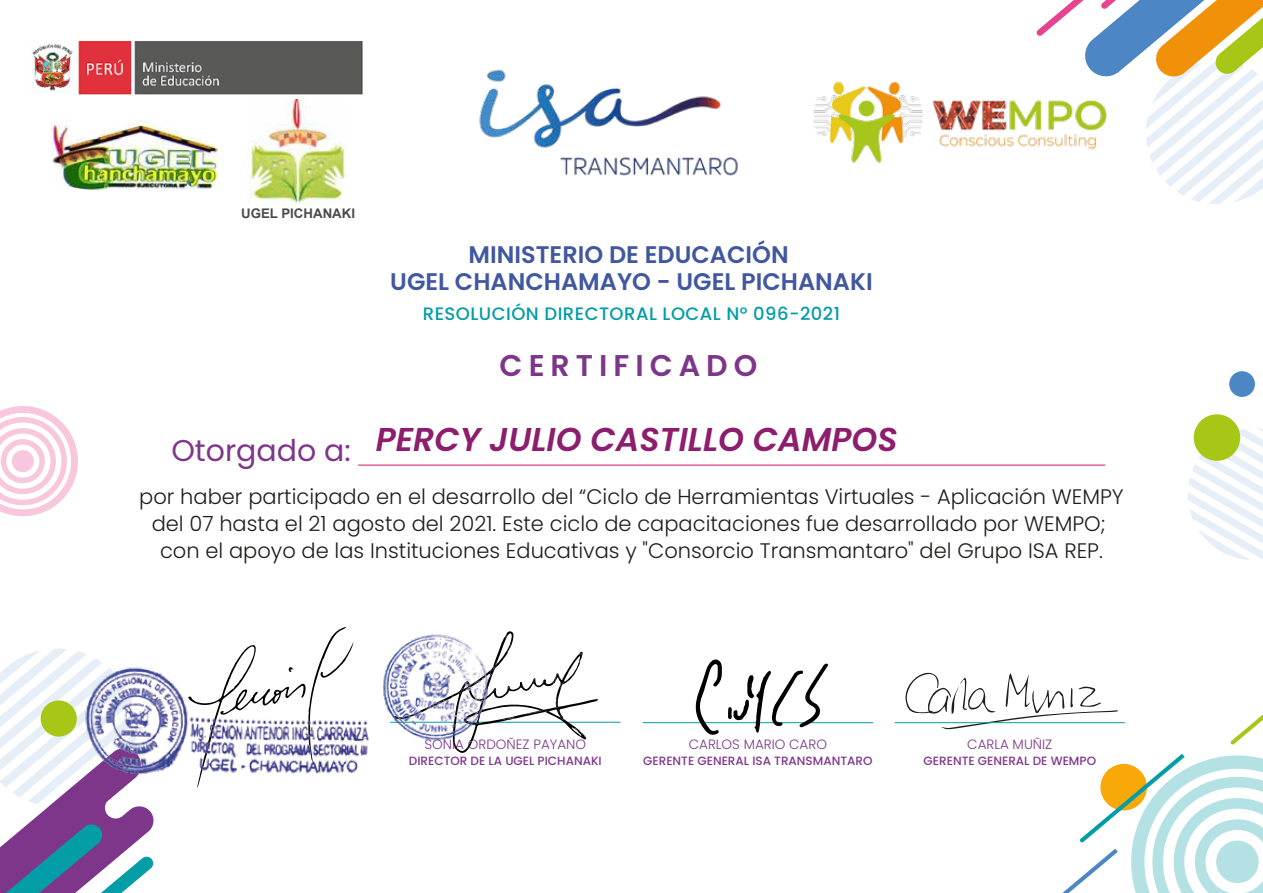
<style>
.page{position:relative;width:1263px;height:893px;background:#fff}
.page>*{position:absolute;margin:0;border:0;box-sizing:border-box;transform-origin:0 0}
.t1{font:italic 600 33px "Poppins";color:#8d1d6d}
.t2{font:600 30px "Poppins";letter-spacing:.2em;color:#7e368b}
.t3{font:30px "Poppins";color:#7e368b}
.t4{font:600 24px/27px "Poppins";color:#4158a1;text-align:center}
.t5{font:300 21px/27px "Poppins";color:#1d1d1b;text-align:center}
.t6{font:500 18px "Poppins";letter-spacing:.025em;color:#039da7}
.t7{font:300 13.5px "Poppins";color:#7e368b}
.t8{font:700 13.2px "Arial";color:#4a4b4c}
.t9{font:500 12px "Poppins";color:#7e368b}
</style>
<div class="page">
<hr style="left:358px;top:464px;width:747px;height:2px;background:#e5448e">
<svg style="left:0;top:649px;width:154px;height:244px"></svg>
<svg style="left:1036px;top:0;width:227px;height:204px"></svg>
<div style="left:41px;top:700px;width:36px;height:37px;background:#a7c716;border-radius:50%"></div>
<svg style="left:1230px;top:714px;width:33px;height:31px"></svg>
<svg style="left:1062px;top:754px;width:201px;height:139px"></svg>
<svg style="left:1188px;top:428px;width:75px;height:132px"></svg>
<svg style="left:0;top:406px;width:78px;height:110px"></svg>
<div style="left:1194px;top:414px;width:46px;height:47px;background:#a7c716;border-radius:50%"></div>
<div style="left:1229px;top:371px;width:26px;height:26px;background:#4d86c5;border-radius:50%"></div>
<img style="left:813px;top:55px;width:309px;height:115px">
<img style="left:51px;top:120px;width:168px;height:70px">
<img style="left:248px;top:99px;width:98px;height:106px">
<img style="left:479px;top:69px;width:259px;height:107px">
<div style="left:291px;top:41px;width:72px;height:54px;background:#595958"></div>
<img style="left:32px;top:41px;width:259px;height:54px">
<svg style="left:904px;top:672px;width:214px;height:58px"></svg>
<hr style="left:895px;top:722px;width:230px;height:1px;background:#039da7">
<hr style="left:643px;top:722px;width:230px;height:1px;background:#039da7">
<hr style="left:390px;top:722px;width:230px;height:1px;background:#039da7">
<svg style="left:453px;top:631px;width:145px;height:122px"></svg>
<svg style="left:239px;top:627px;width:114px;height:30px"></svg>
<img style="left:76px;top:657px;width:293px;height:136px">
<img style="left:383px;top:631px;width:109px;height:114px">
<svg style="left:694px;top:659px;width:28px;height:76px"></svg>
<svg style="left:728px;top:663px;width:100px;height:70px"></svg>
<p class="t8" style="left:241px;top:204px;width:115px">UGEL PICHANAKI</p>
<p class="t4" style="left:390px;top:241px;width:484px">MINISTERIO DE EDUCACIÓN<br>UGEL CHANCHAMAYO - UGEL PICHANAKI</p>
<p class="t6" style="left:423px;top:303px;width:419px">RESOLUCIÓN DIRECTORAL LOCAL N° 096-2021</p>
<h2 class="t2" style="left:500px;top:348px;width:259px">CERTIFICADO</h2>
<h1 class="t1" style="left:376px;top:420px;width:523px">PERCY JULIO CASTILLO CAMPOS</h1>
<h2 class="t3" style="left:171px;top:433px;width:181px">Otorgado a:</h2>
<p class="t5" style="left:139px;top:483px;width:986px">por haber participado en el desarrollo del “Ciclo de Herramientas Virtuales - Aplicación WEMPY del 07 hasta el 21 agosto del 2021. Este ciclo de capacitaciones fue desarrollado por WEMPO; con el apoyo de las Instituciones Educativas y "Consorcio Transmantaro" del Grupo ISA REP.</p>
<p class="t7" style="left:425px;top:736px;width:163px">SONIA ORDOÑEZ PAYANO</p>
<p class="t9" style="left:409px;top:754px;width:194px">DIRECTOR DE LA UGEL PICHANAKI</p>
<p class="t7" style="left:689px;top:736px;width:140px">CARLOS MARIO CARO</p>
<p class="t9" style="left:643px;top:754px;width:231px">GERENTE GENERAL ISA TRANSMANTARO</p>
<p class="t7" style="left:967px;top:736px;width:87px">CARLA MUÑIZ</p>
<p class="t9" style="left:923px;top:754px;width:174px">GERENTE GENERAL DE WEMPO</p>
</div>
